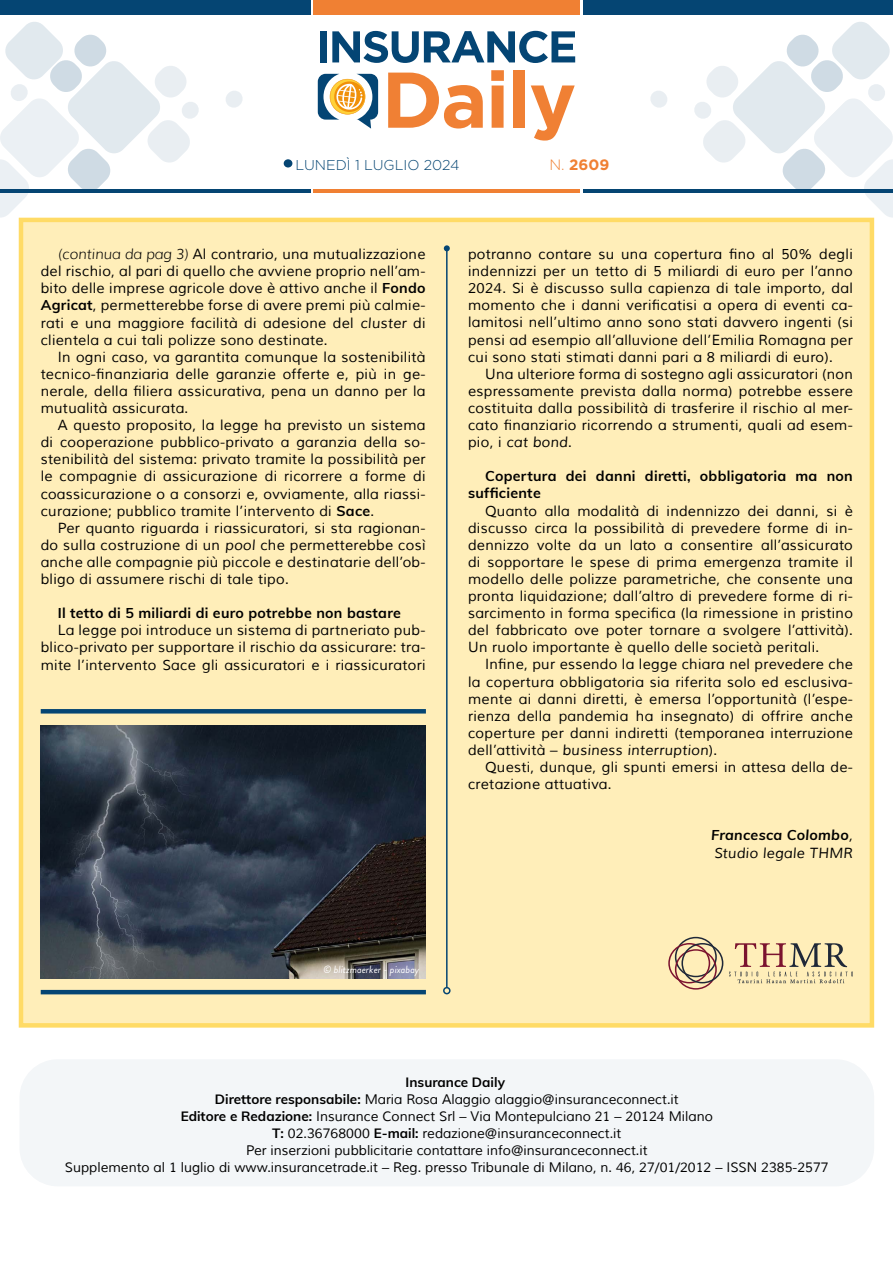
<style>
.page{position:relative;width:893px;height:1263px;background:#fff}
.page>*{position:absolute;margin:0;border:0;box-sizing:border-box;transform-origin:0 0}
.t1{font:700 15px "Gotham";color:#f08033}
.t2{font:14.25px/17.1px "Muli";letter-spacing:.02em;color:#000;text-align:justify}
.t3{font:700 14.25px/17.1px "Muli";letter-spacing:.02em;color:#000}
.t4{font:italic 14.25px/17.1px "Muli";letter-spacing:.02em;color:#000}
.t5{font:300 14.25px "Gotham";color:#054573}
.t6{font:13.5px "Muli";color:#000}
.t7{font:700 13.5px "Muli";color:#000}
.t8{font:italic 10.5px "Brandon Grotesque";color:#fff}
.s1{font-weight:300}
.s2{font-weight:300;font-style:italic}
.s3{font-weight:700}
.s4{font-style:italic}
</style>
<div class="page">
<div style="left:583px;top:0;width:310px;height:15px;background:#054573"></div>
<div style="left:313px;top:0;width:266px;height:15px;background:#f08033"></div>
<hr style="left:583px;top:189px;width:310px;height:3px;background:#054573">
<hr style="left:313px;top:189px;width:266px;height:3px;background:#f08033">
<svg style="left:650px;top:91px;width:17px;height:17px"></svg>
<svg style="left:226px;top:91px;width:17px;height:17px"></svg>
<svg style="left:693px;top:22px;width:200px;height:197px"></svg>
<svg style="left:0;top:22px;width:200px;height:197px"></svg>
<hr style="left:0;top:189px;width:310px;height:3px;background:#054573">
<div style="left:0;top:0;width:310px;height:15px;background:#054573"></div>
<svg style="left:318px;top:74px;width:60px;height:55px"></svg>
<svg style="left:388px;top:73px;width:95px;height:56px"></svg>
<svg style="left:491px;top:70px;width:13px;height:58px"></svg>
<div style="left:513px;top:70px;width:12px;height:58px;background:#f08034"></div>
<svg style="left:531px;top:85px;width:44px;height:56px"></svg>
<div style="left:320px;top:31px;width:6px;height:31px;background:#044574"></div>
<svg style="left:332px;top:31px;width:243px;height:32px"></svg>
<div style="left:284px;top:159px;width:8px;height:8px;background:#054573;border-radius:50%"></div>
<div style="left:19px;top:1059px;width:855px;height:127px;background:#f3f6f8;border-radius:38px"></div>
<div style="left:19px;top:218px;width:855px;height:810px;background:#ffeeb9;border:4px solid #ffdb66"></div>
<hr style="left:446px;top:248px;width:2px;height:740px;background:#054573">
<svg style="left:444px;top:245px;width:6px;height:6px"></svg>
<div style="left:443px;top:987px;width:8px;height:7px;border:2px solid #054573;border-radius:50%"></div>
<svg style="left:668px;top:937px;width:55px;height:52px"></svg>
<svg style="left:729px;top:943px;width:124px;height:40px"></svg>
<hr style="left:41px;top:709px;width:385px;height:4px;background:#054573">
<hr style="left:41px;top:990px;width:385px;height:4px;background:#054573">
<img style="left:41px;top:725px;width:385px;height:254px">
<p class="t5" style="left:296px;top:157px;width:166px">LUNEDÌ 1 LUGLIO 2024</p>
<p class="t1" style="left:549px;top:156px;width:61px"><span class="s1">N.</span> 2609</p>
<p class="t2" style="left:41px;top:246px;width:386px;text-indent:17px"><span class="s2">(continua da pag 3)</span> Al contrario, una mutualizzazione del rischio, al pari di quello che avviene proprio nell’am&shy;bito delle imprese agricole dove è attivo anche il <span class="s3">Fondo Agricat</span>, permetterebbe forse di avere premi più calmie&shy;rati e una maggiore facilità di adesione del <span class="s4">cluster</span> di clientela a cui tali polizze sono destinate.</p>
<p class="t2" style="left:41px;top:349px;width:386px;text-indent:17px">In ogni caso, va garantita comunque la sostenibilità tecnico-finanziaria delle garanzie offerte e, più in ge&shy;nerale, della filiera assicurativa, pena un danno per la mutualità assicurata.</p>
<p class="t2" style="left:41px;top:417px;width:386px;text-indent:17px">A questo proposito, la legge ha previsto un sistema di cooperazione pubblico-privato a garanzia della so&shy;stenibilità del sistema: privato tramite la possibilità per le compagnie di assicurazione di ricorrere a forme di coassicurazione o a consorzi e, ovviamente, alla riassi&shy;curazione; pubblico tramite l’intervento di <span class="s3">Sace</span>.</p>
<p class="t2" style="left:41px;top:520px;width:386px;text-indent:17px">Per quanto riguarda i riassicuratori, si sta ragionan&shy;do sulla costruzione di un <span class="s4">pool</span> che permetterebbe così anche alle compagnie più piccole e destinatarie dell’ob&shy;bligo di assumere rischi di tale tipo.</p>
<p class="t3" style="left:58px;top:604px;width:345px">Il tetto di 5 miliardi di euro potrebbe non bastare</p>
<p class="t2" style="left:41px;top:622px;width:386px;text-indent:17px">La legge poi introduce un sistema di partneriato pub&shy;blico-privato per supportare il rischio da assicurare: tra&shy;mite l’intervento Sace gli assicuratori e i riassicuratori</p>
<p class="t8" style="left:324px;top:962px;width:97px">© blitzmaerker - pixabay</p>
<p class="t2" style="left:468px;top:246px;width:386px">potranno contare su una copertura fino al 50% degli indennizzi per un tetto di 5 miliardi di euro per l’anno 2024. Si è discusso sulla capienza di tale importo, dal momento che i danni verificatisi a opera di eventi ca&shy;lamitosi nell’ultimo anno sono stati davvero ingenti (si pensi ad esempio all’alluvione dell’Emilia Romagna per cui sono stati stimati danni pari a 8 miliardi di euro).</p>
<p class="t2" style="left:468px;top:365px;width:386px;text-indent:17px">Una ulteriore forma di sostegno agli assicuratori (non espressamente prevista dalla norma) potrebbe essere costituita dalla possibilità di trasferire il rischio al mer&shy;cato finanziario ricorrendo a strumenti, quali ad esem&shy;pio, i <span class="s4">cat bond</span>.</p>
<p class="t3" style="left:468px;top:467px;width:386px;text-indent:17px">Copertura dei danni diretti, obbligatoria ma non sufficiente</p>
<p class="t2" style="left:468px;top:502px;width:386px;text-indent:17px">Quanto alla modalità di indennizzo dei danni, si è discusso circa la possibilità di prevedere forme di in&shy;dennizzo volte da un lato a consentire all’assicurato di sopportare le spese di prima emergenza tramite il modello delle polizze parametriche, che consente una pronta liquidazione; dall’altro di prevedere forme di ri&shy;sarcimento in forma specifica (la rimessione in pristino del fabbricato ove poter tornare a svolgere l’attività).<br>Un ruolo importante è quello delle società peritali.</p>
<p class="t2" style="left:468px;top:656px;width:386px;text-indent:17px">Infine, pur essendo la legge chiara nel prevedere che la copertura obbligatoria sia riferita solo ed esclusiva&shy;mente ai danni diretti, è emersa l’opportunità (l’espe&shy;rienza della pandemia ha insegnato) di offrire anche coperture per danni indiretti (temporanea interruzione dell’attività – <span class="s4">business interruption</span>).</p>
<p class="t2" style="left:468px;top:759px;width:386px;text-indent:17px">Questi, dunque, gli spunti emersi in attesa della de&shy;cretazione attuativa.</p>
<p class="t4" style="left:711px;top:827px;width:143px"><span class="s3">Francesca Colombo</span>,<br>Studio legale THMR</p>
<p class="t7" style="left:406px;top:1072px;width:101px">Insurance Daily</p>
<p class="t6" style="left:215px;top:1091px;width:465px"><span class="s3">Direttore responsabile:</span> Maria Rosa Alaggio alaggio@insuranceconnect.it</p>
<p class="t6" style="left:181px;top:1108px;width:534px"><span class="s3">Editore e Redazione:</span> Insurance Connect Srl – Via Montepulciano 21 – 20124 Milano</p>
<p class="t6" style="left:272px;top:1125px;width:351px"><span class="s3">T:</span> 02.36768000 <span class="s3">E-mail:</span> redazione@insuranceconnect.it</p>
<p class="t6" style="left:246px;top:1142px;width:403px">Per inserzioni pubblicitarie contattare info@insuranceconnect.it</p>
<p class="t6" style="left:65px;top:1159px;width:765px">Supplemento al 1 luglio di www.insurancetrade.it – Reg. presso Tribunale di Milano, n. 46, 27/01/2012 – ISSN 2385-2577</p>
</div>
